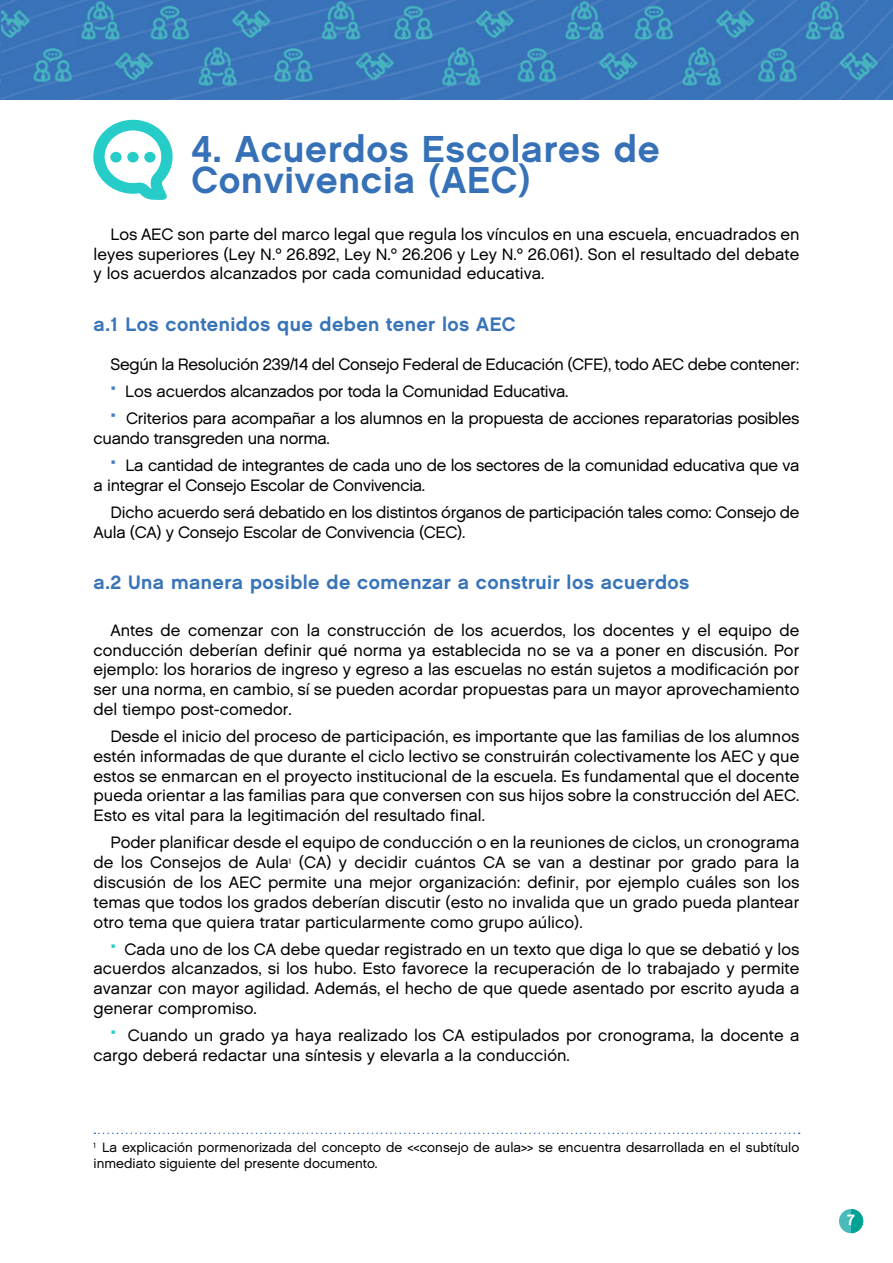
<style>
.page{position:relative;width:893px;height:1263px;background:#fff}
.page>*{position:absolute;margin:0;border:0;box-sizing:border-box;transform-origin:0 0}
.t1{font:37.5px/31.5px "Chalet New York Nineteen Sixty";letter-spacing:.02em;color:#3671b7}
.t2{font:19.5px "Chalet New York Nineteen Sixty";letter-spacing:.02em;color:#3974b9}
.t3{font:16.5px/19.8px "Chalet London Nineteen Sixty";letter-spacing:-.02em;color:#000;text-align:justify}
.t4{font:16.5px/19.8px "Chalet London Nineteen Sixty";color:#000}
.t5{font:15px "Chalet New York Nineteen Sixty";color:#fff}
.t6{font:13.5px/16.2px "Chalet London Nineteen Sixty";color:#000}
.s1{font-family:"Chalet New York Nineteen Sixty";font-size:25.5px;color:#487cbe}
.s2{font-family:"Chalet New York Nineteen Sixty";font-size:25.5px;color:#26ccc7}
</style>
<div class="page">
<div style="left:839px;top:1209px;width:24px;height:24px;background:#4abbbd;border-radius:50%"></div>
<svg style="left:851px;top:1209px;width:12px;height:24px"></svg>
<svg style="left:94px;top:1132px;width:706px;height:2px"></svg>
<svg style="left:93px;top:120px;width:80px;height:80px"></svg>
<img style="left:0;top:0;width:893px;height:100px">
<h1 class="t1" style="left:191px;top:133px;width:470px">4. Acuerdos Escolares de<br>Convivencia (AEC)</h1>
<p class="t3" style="left:94px;top:224px;width:707px;text-indent:17px">Los AEC son parte del marco legal que regula los vínculos en una escuela, encuadrados en leyes superiores (Ley N.º 26.892, Ley N.º 26.206 y Ley N.º 26.061). Son el resultado del debate y los acuerdos alcanzados por cada comunidad educativa.</p>
<p class="t2" style="left:94px;top:312px;width:424px">a.1 Los contenidos que deben tener los AEC</p>
<p class="t3" style="left:111px;top:351px;width:690px;line-height:27px;text-align:left">Según la Resolución 239/14 del Consejo Federal de Educación (CFE), todo AEC debe contener: <span class="s1">·</span> Los acuerdos alcanzados por toda la Comunidad Educativa.<br><span class="s1">·</span> Criterios para acompañar a los alumnos en la propuesta de acciones reparatorias posibles</p>
<p class="t3" style="left:111px;top:425px;width:690px;line-height:27px;text-indent:-17px">cuando transgreden una norma.<br><span class="s1">·</span> La cantidad de integrantes de cada uno de los sectores de la comunidad educativa que va</p>
<p class="t3" style="left:111px;top:472px;width:690px;line-height:27px;text-indent:-17px">a integrar el Consejo Escolar de Convivencia.<br>Dicho acuerdo será debatido en los distintos órganos de participación tales como: Consejo de</p>
<p class="t3" style="left:94px;top:522px;width:373px">Aula (CA) y Consejo Escolar de Convivencia (CEC).</p>
<p class="t2" style="left:94px;top:570px;width:597px">a.2 Una manera posible de comenzar a construir los acuerdos</p>
<p class="t3" style="left:94px;top:620px;width:707px;text-indent:17px">Antes de comenzar con la construcción de los acuerdos, los docentes y el equipo de conducción deberían definir qué norma ya establecida no se va a poner en discusión. Por ejemplo: los horarios de ingreso y egreso a las escuelas no están sujetos a modificación por ser una norma, en cambio, sí se pueden acordar propuestas para un mayor aprovechamiento del tiempo post-comedor.</p>
<p class="t3" style="left:94px;top:726px;width:707px;text-indent:17px">Desde el inicio del proceso de participación, es importante que las familias de los alumnos estén informadas de que durante el ciclo lectivo se construirán colectivamente los AEC y que estos se enmarcan en el proyecto institucional de la escuela. Es fundamental que el docente pueda orientar a las familias para que conversen con sus hijos sobre la construcción del AEC.<br>Esto es vital para la legitimación del resultado final.</p>
<p class="t3" style="left:94px;top:832px;width:707px;text-indent:17px">Poder planificar desde el equipo de conducción o en la reuniones de ciclos, un cronograma de los Consejos de Aula<sup>1</sup> (CA) y decidir cuántos CA se van a destinar por grado para la discusión de los AEC permite una mejor organización: definir, por ejemplo cuáles son los temas que todos los grados deberían discutir (esto no invalida que un grado pueda plantear otro tema que quiera tratar particularmente como grupo aúlico).</p>
<p class="t3" style="left:94px;top:939px;width:707px;text-indent:17px"><span class="s2">·</span> Cada uno de los CA debe quedar registrado en un texto que diga lo que se debatió y los acuerdos alcanzados, si los hubo. Esto favorece la recuperación de lo trabajado y permite avanzar con mayor agilidad. Además, el hecho de que quede asentado por escrito ayuda a generar compromiso.</p>
<p class="t4" style="left:94px;top:1025px;width:707px;text-indent:17px"><span class="s2">·</span> Cuando un grado ya haya realizado los CA estipulados por cronograma, la docente a cargo deberá redactar una síntesis y elevarla a la conducción.</p>
<p class="t6" style="left:94px;top:1139px;width:707px"><sup>1</sup> La explicación pormenorizada del concepto de &lt;&lt;consejo de aula&gt;&gt; se encuentra desarrollada en el subtítulo inmediato siguiente del presente documento.</p>
<p class="t5" style="left:847px;top:1211px;width:9px">7</p>
</div>
